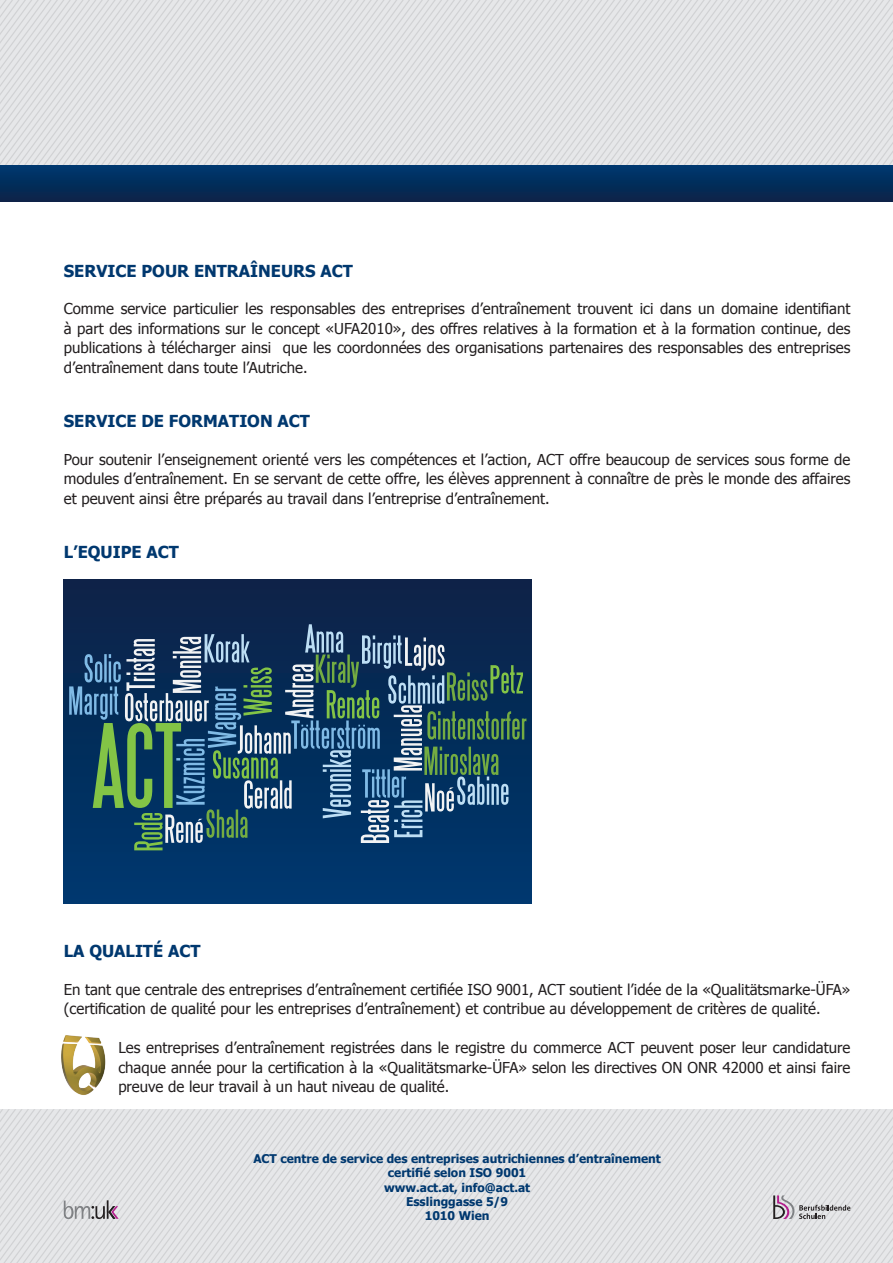
<style>
.page{position:relative;width:893px;height:1263px;background:#fff}
.page>*{position:absolute;margin:0;border:0;box-sizing:border-box;transform-origin:0 0}
.t1{font:700 16.5px "Tahoma";color:#00386f}
.t2{font:15px/19.5px "Tahoma";color:#231f20;text-align:justify}
.t3{font:700 12px/14.4px "Tahoma";color:#00386f;text-align:center}
</style>
<div class="page">
<svg style="left:0;top:0;width:893px;height:166px;background:#dfe0e3"></svg>
<svg style="left:0;top:1109px;width:893px;height:154px;background:#e0e1e3"></svg>
<div style="left:64px;top:579px;width:468px;height:324px;background:linear-gradient(to bottom,#0c2247,#00386f)"></div>
<svg style="left:69px;top:624px;width:457px;height:226px;background:#2b546d"></svg>
<img style="left:61px;top:1035px;width:45px;height:60px">
<svg style="left:0;top:166px;width:893px;height:35px;background:#032d5b"></svg>
<p class="t1" style="left:64px;top:259px;width:291px">SERVICE POUR ENTRAÎNEURS ACT</p>
<p class="t2" style="left:64px;top:299px;width:788px">Comme service particulier les responsables des entreprises d’entraînement trouvent ici dans un domaine identifiant à part des informations sur le concept «UFA2010», des offres relatives à la formation et à la formation continue, des publications à télécharger ainsi que les coordonnées des organisations partenaires des responsables des entreprises d’entraînement dans toute l’Autriche.</p>
<p class="t1" style="left:64px;top:409px;width:248px">SERVICE DE FORMATION ACT</p>
<p class="t2" style="left:64px;top:449px;width:788px">Pour soutenir l’enseignement orienté vers les compétences et l’action, ACT offre beaucoup de services sous forme de modules d’entraînement. En se servant de cette offre, les élèves apprennent à connaître de près le monde des affaires et peuvent ainsi être préparés au travail dans l’entreprise d’entraînement.</p>
<p class="t1" style="left:64px;top:540px;width:117px">L’EQUIPE ACT</p>
<p class="t1" style="left:64px;top:940px;width:138px">LA QUALITÉ ACT</p>
<p class="t2" style="left:64px;top:979px;width:788px">En tant que centrale des entreprises d’entraînement certifiée ISO 9001, ACT soutient l’idée de la «Qualitätsmarke-ÜFA» (certification de qualité pour les entreprises d’entraînement) et contribue au développement de critères de qualité.</p>
<p class="t2" style="left:118px;top:1037px;width:734px">Les entreprises d’entraînement registrées dans le registre du commerce ACT peuvent poser leur candidature chaque année pour la certification à la «Qualitätsmarke-ÜFA» selon les directives ON ONR 42000 et ainsi faire preuve de leur travail à un haut niveau de qualité.</p>
<p class="t3" style="left:253px;top:1150px;width:409px">ACT centre de service des entreprises autrichiennes d’entraînement certifié selon ISO 9001<br>www.act.at, info@act.at<br>Esslinggasse 5/9<br>1010 Wien</p>
</div>
